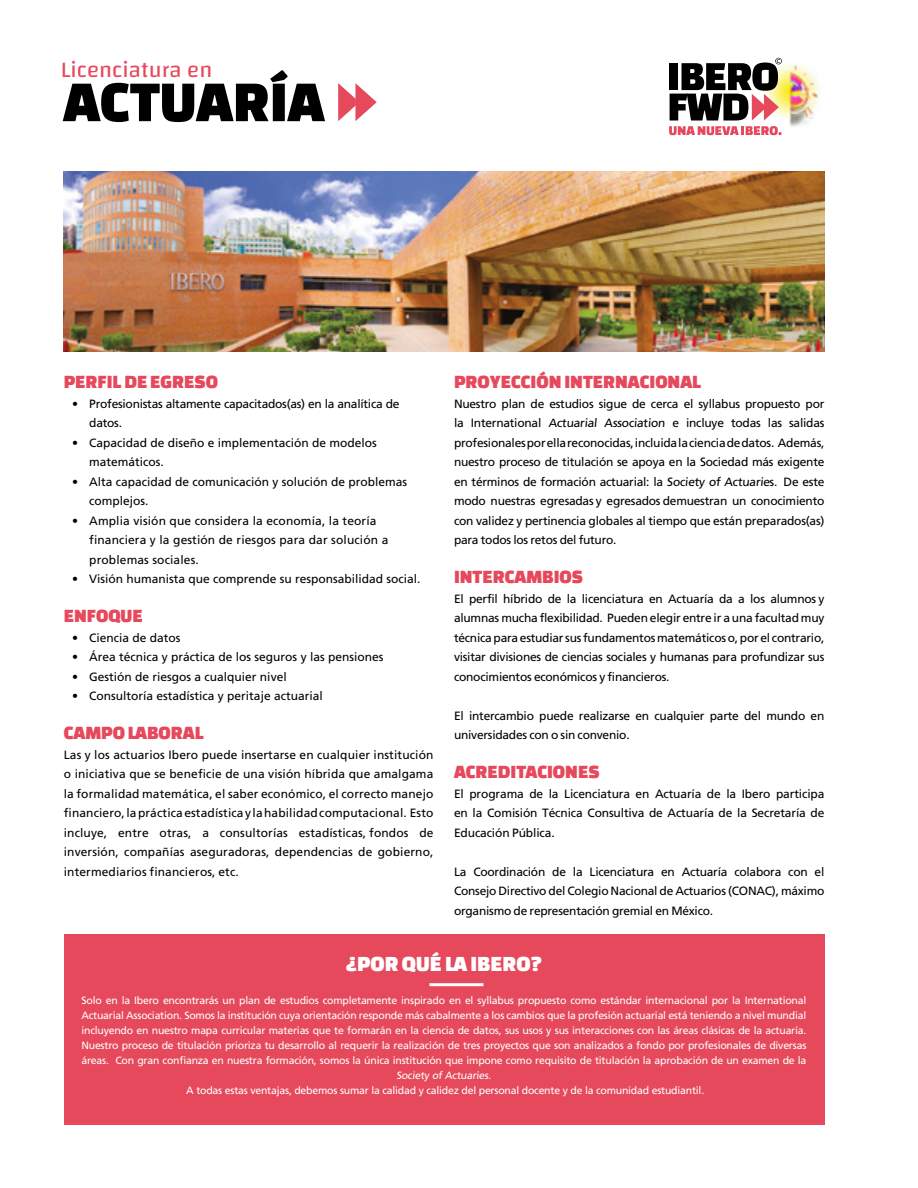
<style>
.page{position:relative;width:918px;height:1188px;background:#fff}
.page>*{position:absolute;margin:0;border:0;box-sizing:border-box;transform-origin:0 0}
.t1{font:60px "Changa One";color:#000}
.t2{font:22.5px "Changa One";color:#fff}
.t3{font:200 22.5px "Changa";color:#e6485c}
.t4{font:19.5px "Changa One";color:#e6485c}
.t5{font:12px/19.5px "Frutiger";color:#000;text-align:justify}
.t6{font:12px/19.5px "Frutiger";letter-spacing:-.02em;color:#000}
.t7{font:10.5px/15px "Frutiger";letter-spacing:-.02em;color:#fff;text-align:center}
</style>
<div class="page">
<img style="left:64px;top:172px;width:760px;height:180px">
<div style="left:64px;top:934px;width:760px;height:190px;background:#e6485c"></div>
<hr style="left:429px;top:983px;width:54px;height:3px;background:#fff">
<img style="left:772px;top:57px;width:47px;height:79px">
<svg style="left:669px;top:58px;width:113px;height:77px"></svg>
<svg style="left:338px;top:83px;width:39px;height:38px"></svg>
<h2 class="t3" style="left:61px;top:56px;width:153px">Licenciatura en</h2>
<h1 class="t1" style="left:63px;top:68px;width:262px">ACTUARÍA</h1>
<h3 class="t4" style="left:454px;top:371px;width:249px">PROYECCIÓN INTERNACIONAL</h3>
<p class="t5" style="left:454px;top:394px;width:372px">Nuestro plan de estudios sigue de cerca el syllabus propuesto por la International Actuarial Association e incluye todas las salidas profesionales por ella reconocidas, incluida la ciencia de datos. Además, nuestro proceso de titulación se apoya en la Sociedad más exigente en términos de formación actuarial: la Society of Actuaries. De este modo nuestras egresadas y egresados demuestran un conocimiento con validez y pertinencia globales al tiempo que están preparados(as) para todos los retos del futuro.</p>
<h3 class="t4" style="left:454px;top:566px;width:131px">INTERCAMBIOS</h3>
<p class="t5" style="left:454px;top:589px;width:372px">El perfil híbrido de la licenciatura en Actuaría da a los alumnos y alumnas mucha flexibilidad. Pueden elegir entre ir a una facultad muy técnica para estudiar sus fundamentos matemáticos o, por el contrario, visitar divisiones de ciencias sociales y humanas para profundizar sus conocimientos económicos y financieros.</p>
<p class="t6" style="left:454px;top:706px;width:372px">El intercambio puede realizarse en cualquier parte del mundo en universidades con o sin convenio.</p>
<h3 class="t4" style="left:454px;top:761px;width:147px">ACREDITACIONES</h3>
<p class="t5" style="left:454px;top:784px;width:372px">El programa de la Licenciatura en Actuaría de la Ibero participa en la Comisión Técnica Consultiva de Actuaría de la Secretaría de Educación Pública.</p>
<p class="t5" style="left:454px;top:862px;width:372px">La Coordinación de la Licenciatura en Actuaría colabora con el Consejo Directivo del Colegio Nacional de Actuarios (CONAC), máximo organismo de representación gremial en México.</p>
<h2 class="t2" style="left:345px;top:952px;width:199px">¿POR QUÉ LA IBERO?</h2>
<p class="t7" style="left:81px;top:993px;width:727px">Solo en la Ibero encontrarás un plan de estudios completamente inspirado en el syllabus propuesto como estándar internacional por la International Actuarial Association. Somos la institución cuya orientación responde más cabalmente a los cambios que la profesión actuarial está teniendo a nivel mundial incluyendo en nuestro mapa curricular materias que te formarán en la ciencia de datos, sus usos y sus interacciones con las áreas clásicas de la actuaría.<br>Nuestro proceso de titulación prioriza tu desarrollo al requerir la realización de tres proyectos que son analizados a fondo por profesionales de diversas áreas. Con gran confianza en nuestra formación, somos la única institución que impone como requisito de titulación la aprobación de un examen de la Society of Actuaries.<br>A todas estas ventajas, debemos sumar la calidad y calidez del personal docente y de la comunidad estudiantil.</p>
<h3 class="t4" style="left:64px;top:371px;width:156px">PERFIL DE EGRESO</h3>
<p class="t6" style="left:89px;top:394px;width:312px;text-indent:-17px">• Profesionistas altamente capacitados(as) en la analítica de datos.</p>
<p class="t5" style="left:89px;top:433px;width:289px;text-indent:-17px">• Capacidad de diseño e implementación de modelos matemáticos.</p>
<p class="t5" style="left:89px;top:472px;width:320px;text-indent:-17px">• Alta capacidad de comunicación y solución de problemas complejos.</p>
<p class="t5" style="left:89px;top:511px;width:301px;text-align:left;text-indent:-17px">• Amplia visión que considera la economía, la teoría financiera y la gestión de riesgos para dar solución a problemas sociales.</p>
<p class="t5" style="left:72px;top:569px;width:350px">• Visión humanista que comprende su responsabilidad social.</p>
<h3 class="t4" style="left:64px;top:605px;width:81px">ENFOQUE</h3>
<p class="t5" style="left:72px;top:628px;width:110px">• Ciencia de datos</p>
<p class="t5" style="left:72px;top:647px;width:313px">• Área técnica y práctica de los seguros y las pensiones</p>
<p class="t5" style="left:72px;top:667px;width:216px">• Gestión de riesgos a cualquier nivel</p>
<p class="t5" style="left:72px;top:686px;width:252px">• Consultoría estadística y peritaje actuarial</p>
<h3 class="t4" style="left:64px;top:722px;width:141px">CAMPO LABORAL</h3>
<p class="t5" style="left:64px;top:745px;width:371px">Las y los actuarios Ibero puede insertarse en cualquier institución o iniciativa que se beneficie de una visión híbrida que amalgama la formalidad matemática, el saber económico, el correcto manejo financiero, la práctica estadística y la habilidad computacional. Esto incluye, entre otras, a consultorías estadísticas, fondos de inversión, compañías aseguradoras, dependencias de gobierno, intermediarios financieros, etc.</p>
</div>
